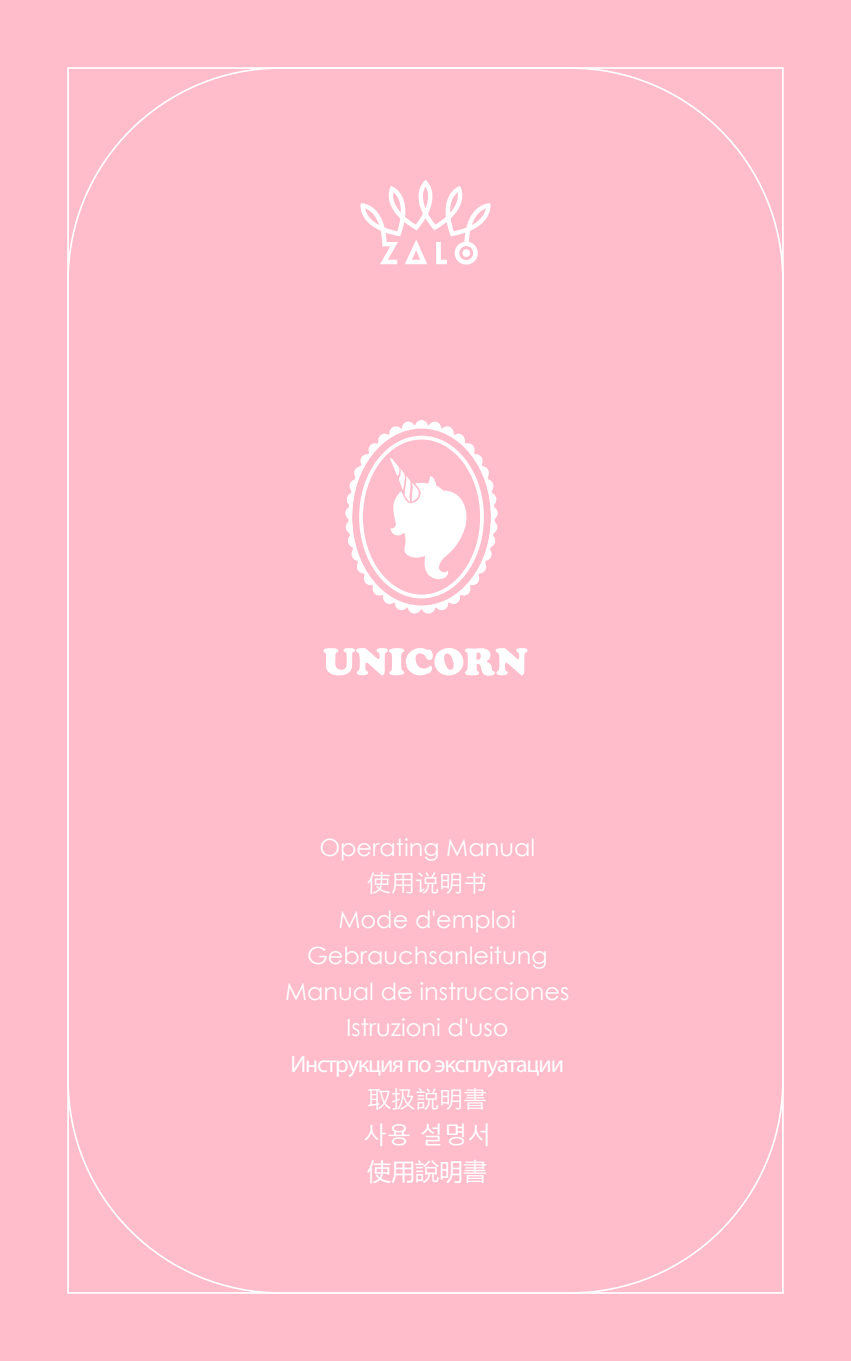
<style>
.page{position:relative;width:851px;height:1361px;background:#fff}
.page>*{position:absolute;margin:0;border:0;box-sizing:border-box;transform-origin:0 0}
.t1{font:24px "Malgun Gothic";color:#fff}
.t2{font:24px "Microsoft Ya Hei";color:#fff}
.t3{font:23.7px/36px "Century Gothic";color:#fff;text-align:center}
.t4{font:23.7px "Myriad Pro";letter-spacing:-.05em;color:#fff}
.t5{font:23.7px "Hiragino Sans GB W3";color:#fff}
</style>
<div class="page">
<div style="left:0;top:0;width:850px;height:1361px;background:#ffbccb"></div>
<svg style="left:323px;top:648px;width:204px;height:28px"></svg>
<svg style="left:345px;top:420px;width:152px;height:194px"></svg>
<svg style="left:360px;top:180px;width:131px;height:85px"></svg>
<p class="t3" style="left:319px;top:829px;width:217px">Operating Manual</p>
<p class="t5" style="left:367px;top:868px;width:122px">使用说明书</p>
<p class="t3" style="left:285px;top:901px;width:286px">Mode d'emploi<br>Gebrauchsanleitung<br>Manual de instrucciones<br>Istruzioni d'uso</p>
<p class="t4" style="left:290px;top:1049px;width:275px">Инструкция по эксплуатации</p>
<p class="t5" style="left:367px;top:1084px;width:122px">取扱説明書</p>
<p class="t1" style="left:363px;top:1121px;width:130px">사용 설명서</p>
<p class="t2" style="left:367px;top:1155px;width:122px">使用說明書</p>
</div>
